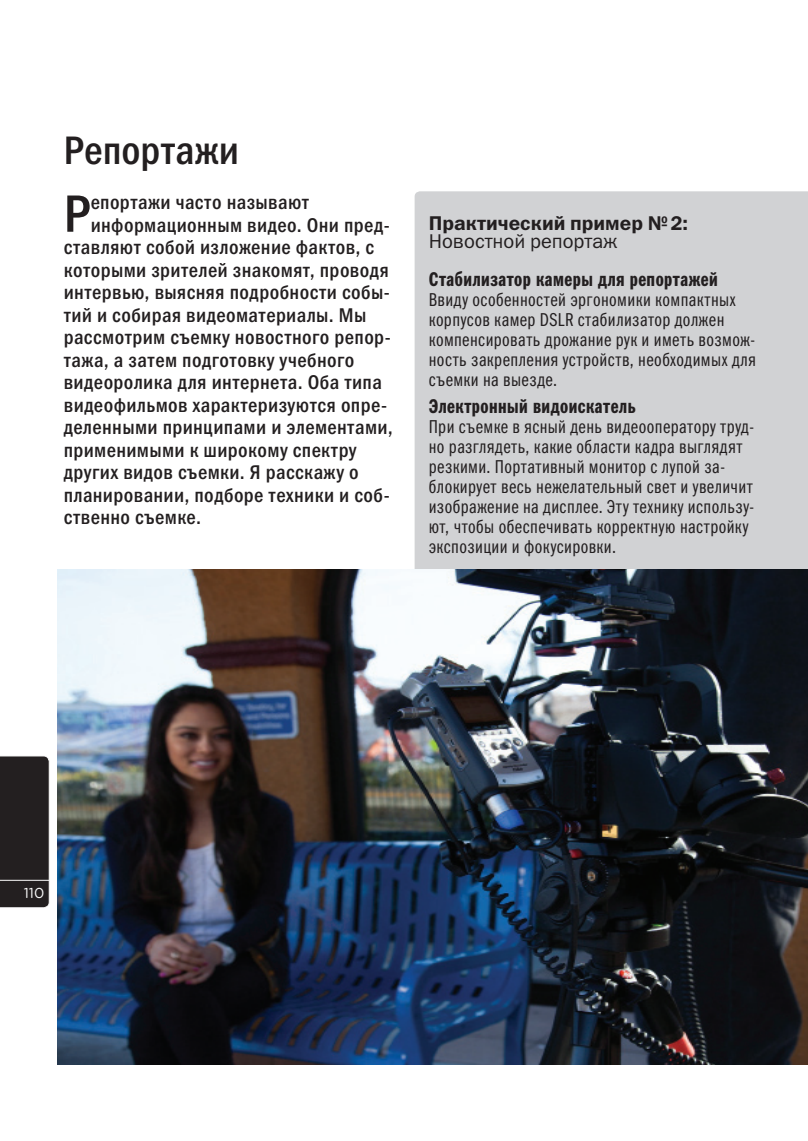
<style>
.page{position:relative;width:808px;height:1141px;background:#fff}
.page>*{position:absolute;margin:0;border:0;box-sizing:border-box;transform-origin:0 0}
.t1{font:52.75px "Franklin Gothic Medi Cond C";color:#231f20}
.t2{font:40px "Franklin Gothic Medi Cond C";letter-spacing:.005em;color:#231f20}
.t3{font:20px "Franklin Gothic Medi Cond C";letter-spacing:.02em;color:#231f20}
.t4{font:20px "Franklin Gothic Demi Cmp C";letter-spacing:.025em;color:#231f20}
.t5{font:20px "Franklin Gothic Demi C";color:#231f20}
.t6{font:20px "Franklin Gothic Book C";color:#231f20}
.t7{font:18.75px/20px "Franklin Gothic Book Cmp C";letter-spacing:.025em;color:#231f20}
.t8{font:14.5px "Gotham Rounded";color:#fcfcfc}
</style>
<div class="page">
<div style="left:415px;top:191px;width:393px;height:378px;background:#d1d2d4"></div>
<img style="left:58px;top:569px;width:750px;height:495px">
<div style="left:0;top:756px;width:50px;height:152px;background:#231f20"></div>
<hr style="left:0;top:880px;width:50px;height:1px;background:#fcfcfc">
<h2 class="t2" style="left:64px;top:136px;width:177px">Репортажи</h2>
<h1 class="t1" style="left:64px;top:195px;width:28px">Р</h1>
<p class="t3" style="left:91px;top:195px;width:220px">епортажи часто называют</p>
<p class="t3" style="left:91px;top:218px;width:300px">информационным видео. Они пред-</p>
<p class="t3" style="left:64px;top:240px;width:312px">ставляют собой изложение фактов, с</p>
<p class="t3" style="left:64px;top:263px;width:327px">которыми зрителей знакомят, проводя</p>
<p class="t3" style="left:64px;top:285px;width:328px">интервью, выясняя подробности собы-</p>
<p class="t3" style="left:64px;top:308px;width:304px">тий и собирая видеоматериалы. Мы</p>
<p class="t3" style="left:64px;top:330px;width:329px">рассмотрим съемку новостного репор-</p>
<p class="t3" style="left:64px;top:353px;width:292px">тажа, а затем подготовку учебного</p>
<p class="t3" style="left:64px;top:375px;width:320px">видеоролика для интернета. Оба типа</p>
<p class="t3" style="left:64px;top:398px;width:325px">видеофильмов характеризуются опре-</p>
<p class="t3" style="left:64px;top:420px;width:330px">деленными принципами и элементами,</p>
<p class="t3" style="left:64px;top:443px;width:294px">применимыми к широкому спектру</p>
<p class="t3" style="left:64px;top:465px;width:296px">других видов съемки. Я расскажу о</p>
<p class="t3" style="left:64px;top:488px;width:328px">планировании, подборе техники и соб-</p>
<p class="t3" style="left:64px;top:510px;width:139px">ственно съемке.</p>
<p class="t5" style="left:429px;top:217px;width:261px">Практический пример №2:</p>
<p class="t6" style="left:429px;top:234px;width:190px">Новостной репортаж</p>
<p class="t4" style="left:429px;top:272px;width:290px">Стабилизатор камеры для репортажей</p>
<p class="t7" style="left:429px;top:291px;width:329px">Ввиду особенностей эргономики компактных корпусов камер DSLR стабилизатор должен компенсировать дрожание рук и иметь возмож&shy;ность закрепления устройств, необходимых для съемки на выезде.</p>
<p class="t4" style="left:429px;top:399px;width:208px">Электронный видоискатель</p>
<p class="t7" style="left:429px;top:418px;width:327px">При съемке в ясный день видеооператору труд&shy;но разглядеть, какие области кадра выглядят резкими. Портативный монитор с лупой за&shy;блокирует весь нежелательный свет и увеличит изображение на дисплее. Эту технику использу&shy;ют, чтобы обеспечивать корректную настройку экспозиции и фокусировки.</p>
<p class="t8" style="left:24px;top:888px;width:22px">110</p>
</div>
